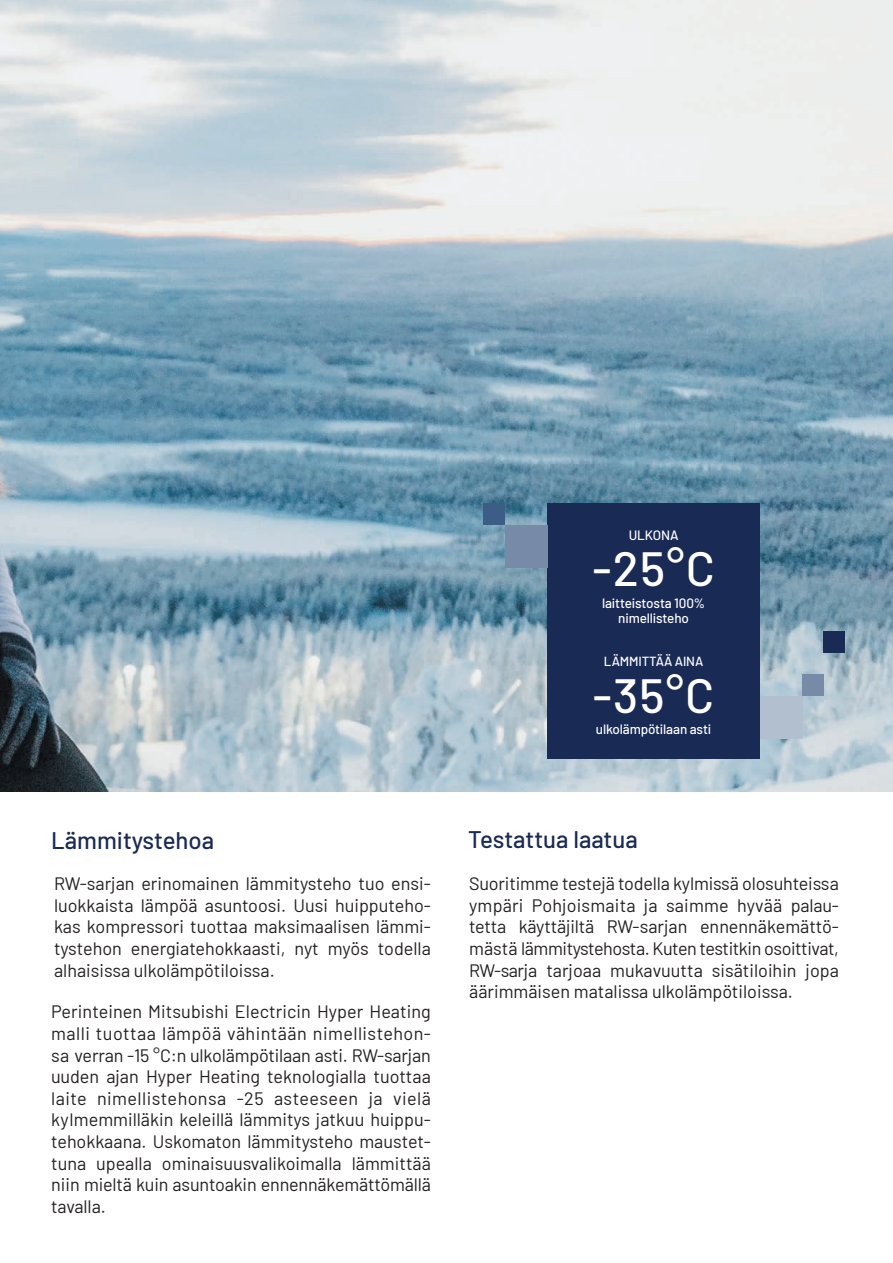
<style>
.page{position:relative;width:893px;height:1263px;background:#fff}
.page>*{position:absolute;margin:0;border:0;box-sizing:border-box;transform-origin:0 0}
.t1{font:500 48px "Barlow";color:#fff}
.t2{font:500 24px "Barlow";color:#192a55}
.t3{font:18px/21.6px "Barlow";color:#231f20;text-align:justify}
.t4{font:500 13.5px/15px "Barlow";letter-spacing:-.01em;color:#fff;text-align:center}
.t5{font:500 13.2px "Barlow";letter-spacing:-.01em;color:#fff}
</style>
<div class="page">
<img style="left:0;top:0;width:893px;height:792px">
<div style="left:547px;top:504px;width:213px;height:255px;background:#192a55"></div>
<div style="left:760px;top:696px;width:42px;height:43px;background:#b2bfce"></div>
<div style="left:802px;top:675px;width:21px;height:21px;background:#778aa8"></div>
<div style="left:505px;top:525px;width:42px;height:43px;background:#778aa8"></div>
<div style="left:484px;top:504px;width:21px;height:21px;background:#3c5d86"></div>
<div style="left:823px;top:631px;width:22px;height:22px;background:#192a55"></div>
<h2 class="t2" style="left:51px;top:823px;width:165px">Lämmitystehoa</h2>
<p class="t3" style="left:54px;top:871px;width:378px">RW-sarjan erinomainen lämmitysteho tuo ensi&shy;luokkaista lämpöä asuntoosi. Uusi huipputeho&shy;kas kompressori tuottaa maksimaalisen lämmi&shy;tystehon energiatehokkaasti, nyt myös todella alhaisissa ulkolämpötiloissa.</p>
<p class="t3" style="left:51px;top:1000px;width:381px">Perinteinen Mitsubishi Electricin Hyper Heating malli tuottaa lämpöä vähintään nimellistehon&shy;sa verran -15 °C:n ulkolämpötilaan asti. RW-sarjan uuden ajan Hyper Heating teknologialla tuottaa laite nimellistehonsa -25 asteeseen ja vielä kylmemmilläkin keleillä lämmitys jatkuu huippu&shy;tehokkaana. Uskomaton lämmitysteho maustet&shy;tuna upealla ominaisuusvalikoimalla lämmittää niin mieltä kuin asuntoakin ennennäkemättömällä tavalla.</p>
<p class="t4" style="left:629px;top:526px;width:51px">ULKONA</p>
<h1 class="t1" style="left:592px;top:533px;width:124px">-25°C</h1>
<p class="t4" style="left:602px;top:594px;width:105px">laitteistosta 100% nimellisteho</p>
<p class="t5" style="left:604px;top:651px;width:101px">LÄMMITTÄÄ AINA</p>
<h1 class="t1" style="left:593px;top:660px;width:123px">-35°C</h1>
<p class="t4" style="left:596px;top:720px;width:117px">ulkolämpötilaan asti</p>
<h2 class="t2" style="left:468px;top:822px;width:171px">Testattua laatua</h2>
<p class="t3" style="left:469px;top:871px;width:371px">Suoritimme testejä todella kylmissä olosuhteissa ympäri Pohjoismaita ja saimme hyvää palau&shy;tetta käyttäjiltä RW-sarjan ennennäkemättö&shy;mästä lämmitystehosta. Kuten testitkin osoittivat, RW-sarja tarjoaa mukavuutta sisätiloihin jopa äärimmäisen matalissa ulkolämpötiloissa.</p>
</div>
